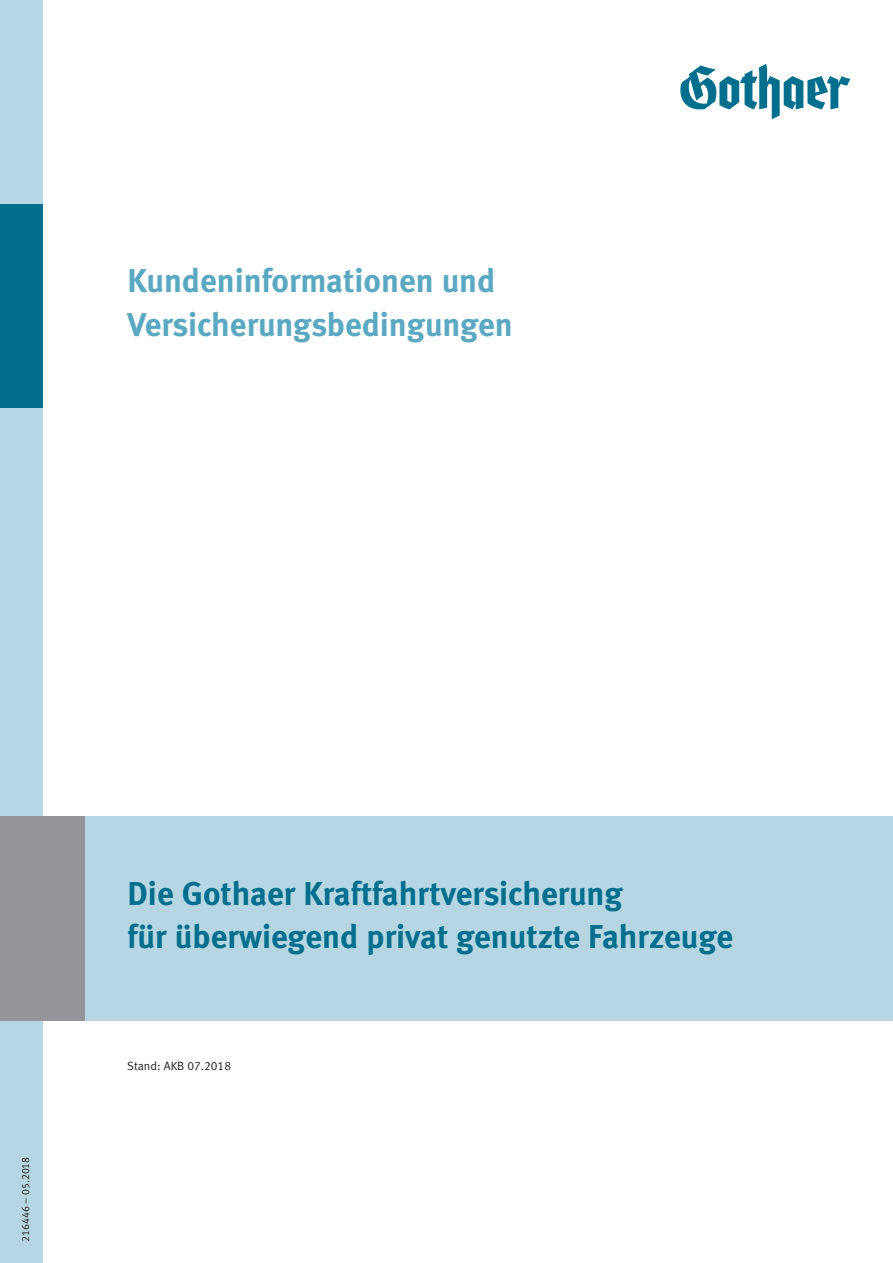
<style>
.page{position:relative;width:893px;height:1263px;background:#fff}
.page>*{position:absolute;margin:0;border:0;box-sizing:border-box;transform-origin:0 0}
.t1{font:33px/43.5px "Meta Bold LF";color:#006f8d}
.t2{font:33px/43.5px "Meta Bold LF";color:#5aa8c1}
.t3{font:12px "Meta Normal LF";color:#231f20}
.t4{font:10.5px "Meta Normal LF";color:#231f20}
</style>
<div class="page">
<div style="left:85px;top:816px;width:808px;height:204px;background:#b7d6e3"></div>
<div style="left:0;top:1020px;width:43px;height:243px;background:#b7d6e3"></div>
<div style="left:0;top:0;width:43px;height:204px;background:#b7d6e3"></div>
<div style="left:0;top:204px;width:43px;height:204px;background:#006f8d"></div>
<div style="left:0;top:408px;width:43px;height:204px;background:#b7d6e3"></div>
<div style="left:0;top:612px;width:43px;height:204px;background:#b7d6e3"></div>
<svg style="left:680px;top:64px;width:170px;height:55px"></svg>
<div style="left:0;top:816px;width:85px;height:204px;background:#939598"></div>
<p class="t2" style="left:128px;top:262px;width:387px">Kundeninformationen und<br>Versicherungsbedingungen</p>
<p class="t4" style="left:22px;top:1242px;width:86px;rotate:-90deg">216446 – 05.2018</p>
<p class="t1" style="left:128px;top:875px;width:607px">Die Gothaer Kraftfahrtversicherung<br>für überwiegend privat genutzte Fahrzeuge</p>
<p class="t3" style="left:127px;top:1062px;width:105px">Stand: AKB 07.2018</p>
</div>
